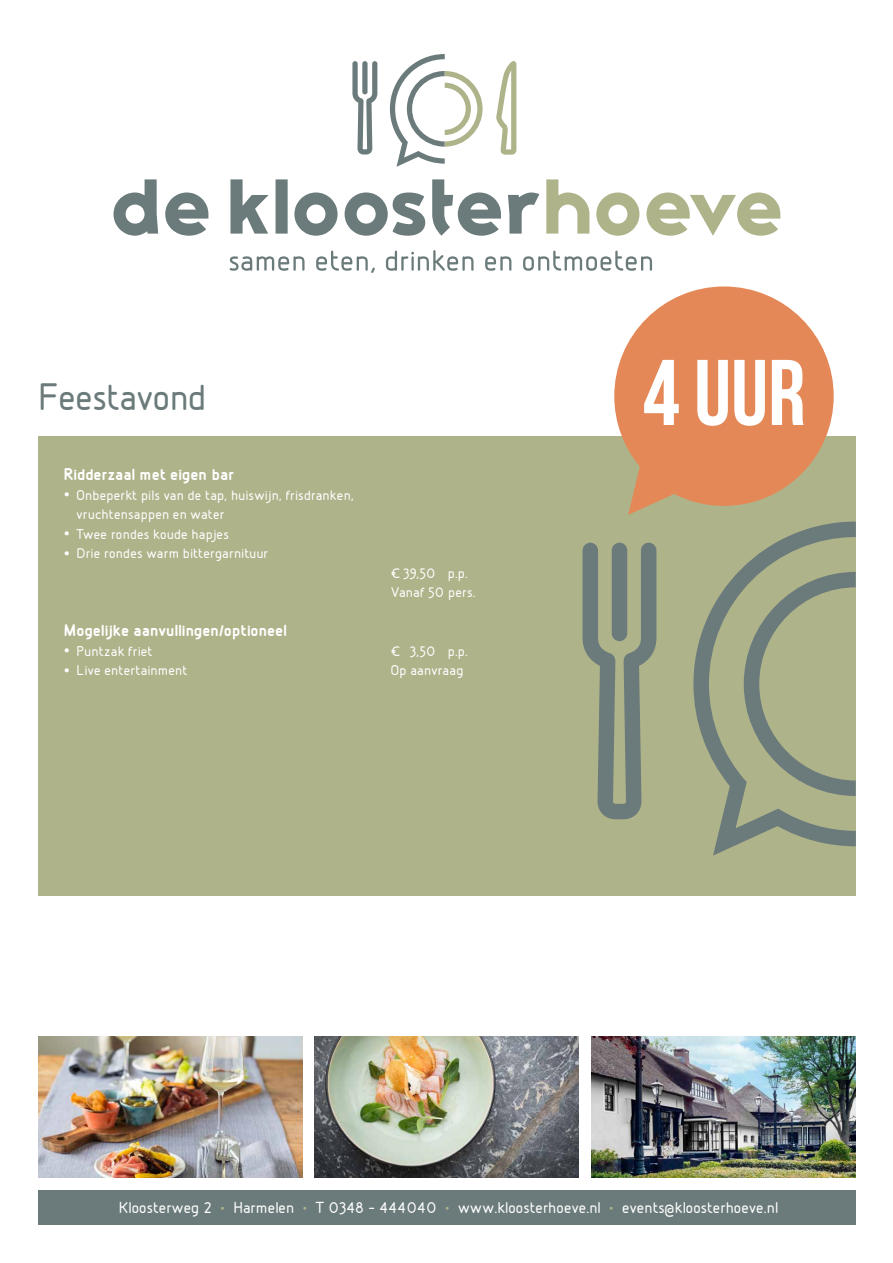
<style>
.page{position:relative;width:893px;height:1263px;background:#fff}
.page>*{position:absolute;margin:0;border:0;box-sizing:border-box;transform-origin:0 0}
.t1{font:93px "Bebas Neue";color:#fff}
.t2{font:500 40.5px "Designio";letter-spacing:-.015em;color:#6b7a7a}
.t3{font:700 18px "Designio";color:#fff}
.t4{font:500 16.95px "Designio";color:#fff}
.t5{font:500 15px/19.5px "Designio";letter-spacing:.005em;color:#fff}
.s1{font-size:24px}
.s2{color:#afb38a}
</style>
<div class="page">
<svg style="left:229px;top:250px;width:423px;height:23px"></svg>
<svg style="left:496px;top:61px;width:20px;height:94px"></svg>
<svg style="left:390px;top:54px;width:93px;height:113px"></svg>
<svg style="left:352px;top:61px;width:25px;height:94px"></svg>
<svg style="left:114px;top:179px;width:425px;height:57px"></svg>
<svg style="left:546px;top:179px;width:234px;height:57px"></svg>
<div style="left:38px;top:1190px;width:818px;height:35px;background:#6b7a7a"></div>
<img style="left:591px;top:1036px;width:265px;height:142px">
<div style="left:38px;top:436px;width:818px;height:459px;background:#afb38a"></div>
<img style="left:38px;top:1036px;width:264px;height:142px">
<img style="left:315px;top:1036px;width:264px;height:142px">
<svg style="left:614px;top:286px;width:220px;height:229px;fill:#e48857"></svg>
<svg style="left:693px;top:521px;width:163px;height:334px"></svg>
<svg style="left:736px;top:807px;width:26px;height:21px"></svg>
<svg style="left:582px;top:543px;width:74px;height:276px"></svg>
<h2 class="t2" style="left:38px;top:376px;width:170px">Feestavond</h2>
<p class="t3" style="left:64px;top:465px;width:172px">Ridderzaal met eigen bar</p>
<p class="t5" style="left:77px;top:486px;width:279px;text-indent:-13px"><span class="s1">•</span> Onbeperkt pils van de tap, huiswijn, frisdranken, vruchtensappen en water</p>
<p class="t5" style="left:64px;top:525px;width:167px"><span class="s1">•</span> Twee rondes koude hapjes</p>
<p class="t5" style="left:64px;top:544px;width:206px"><span class="s1">•</span> Drie rondes warm bittergarnituur</p>
<p class="t5" style="left:391px;top:564px;width:86px">€ 39,50 p.p.<br>Vanaf 50 pers.</p>
<p class="t3" style="left:64px;top:621px;width:224px">Mogelijke aanvullingen/optioneel</p>
<p class="t5" style="left:64px;top:642px;width:90px"><span class="s1">•</span> Puntzak friet</p>
<p class="t5" style="left:391px;top:642px;width:78px">€ 3,50 p.p.</p>
<p class="t5" style="left:64px;top:661px;width:125px"><span class="s1">•</span> Live entertainment</p>
<p class="t5" style="left:391px;top:661px;width:74px">Op aanvraag</p>
<h1 class="t1" style="left:643px;top:342px;width:164px">4 UUR</h1>
<p class="t4" style="left:119px;top:1198px;width:661px">Kloosterweg 2 <span class="s2">•</span> Harmelen <span class="s2">•</span> T 0348 - 444040 <span class="s2">•</span> www.kloosterhoeve.nl <span class="s2">•</span> events@kloosterhoeve.nl</p>
</div>
